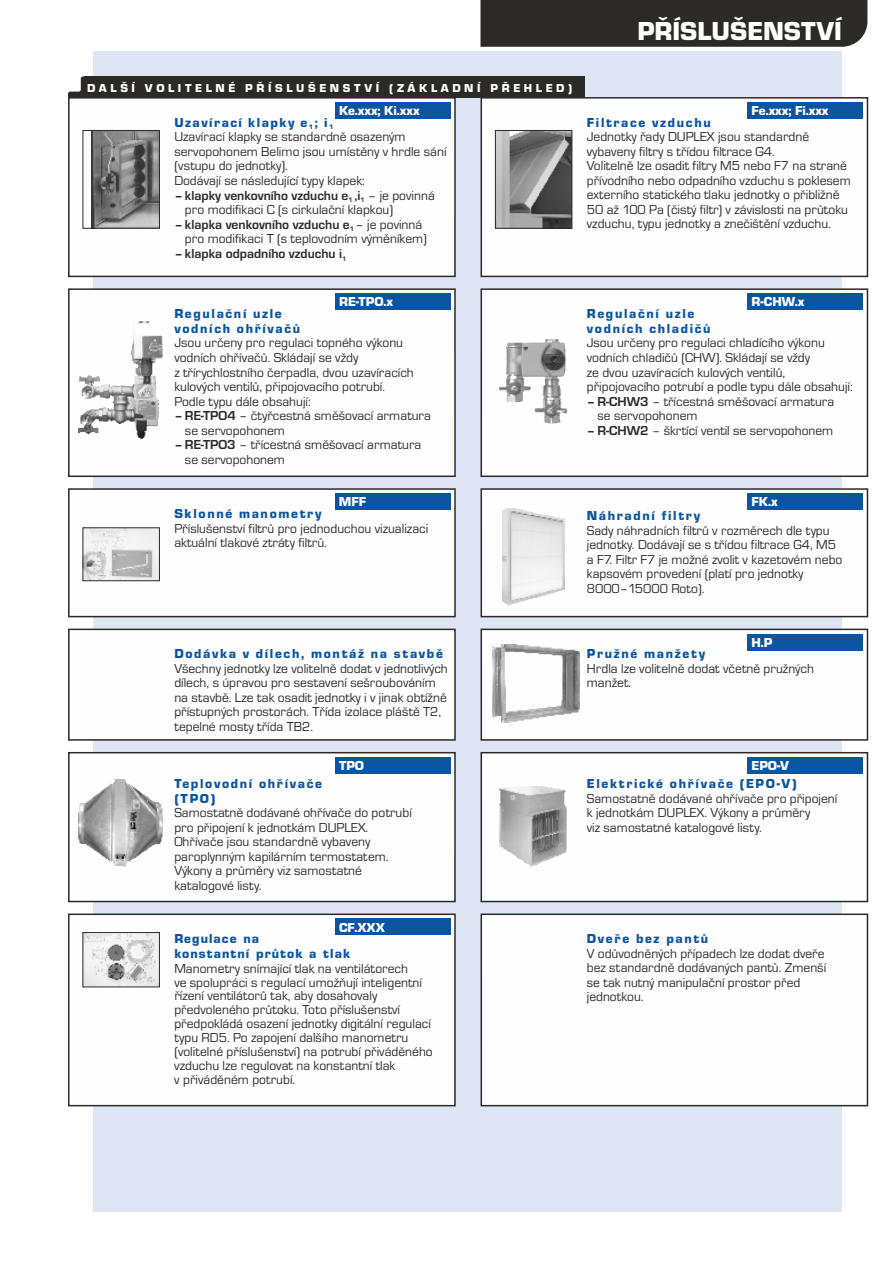
<style>
.page{position:relative;width:893px;height:1263px;background:#fff}
.page>*{position:absolute;margin:0;border:0;box-sizing:border-box;transform-origin:0 0}
.t1{font:27px "Eurostile TEE Blac";color:#fefefe}
.t2{font:13.5px/14.5px "Eurostile TEE";color:#2b2a29}
.t3{font:13.5px/14.9px "Eurostile TEE Blac";letter-spacing:.125em;color:#0c54a0}
.t4{font:700 13.5px "Eurostile TEE";color:#2b2a29}
.t5{font:13.5px "Eurostile TEE Blac";color:#fefefe}
.t6{font:13.5px/14.9px "Eurostile TEE Blac";letter-spacing:.08em;color:#0c54a0}
.t7{font:12px "Eurostile TEE Blac";letter-spacing:.3em;color:#fefefe}
.t8{font:700 6.75px "Eurostile TEE";color:#2b2a29}
.t9{font:6.75px "Eurostile TEE Blac";color:#0c54a0}
.s1{font-weight:400}
.s2{font-weight:700}
</style>
<div class="page">
<div style="left:94px;top:51px;width:748px;height:1161px;background:#dee6f5"></div>
<div style="left:68px;top:98px;width:388px;height:180px;background:#fefefe"></div>
<div style="left:68px;top:288px;width:388px;height:190px;background:#fefefe"></div>
<div style="left:480px;top:288px;width:389px;height:189px;background:#fefefe"></div>
<div style="left:480px;top:751px;width:389px;height:152px;background:#fefefe"></div>
<div style="left:480px;top:0;width:387px;height:47px;background:#2b2a29"></div>
<svg style="left:68px;top:77px;width:16px;height:21px"></svg>
<div style="left:84px;top:77px;width:501px;height:21px;background:#2b2a29"></div>
<div style="left:480px;top:97px;width:389px;height:181px;background:#fefefe"></div>
<div style="left:335px;top:102px;width:116px;height:17px;background:#0c54a0"></div>
<div style="left:335px;top:293px;width:116px;height:17px;background:#0c54a0"></div>
<div style="left:748px;top:102px;width:115px;height:17px;background:#0c54a0"></div>
<div style="left:748px;top:293px;width:115px;height:17px;background:#0c54a0"></div>
<div style="left:68px;top:628px;width:388px;height:113px;background:#fefefe"></div>
<img style="left:91px;top:132px;width:67px;height:95px">
<div style="left:83px;top:130px;width:77px;height:99px;border:1px solid #2b2a29"></div>
<img style="left:500px;top:786px;width:67px;height:82px">
<div style="left:480px;top:488px;width:389px;height:130px;background:#fefefe"></div>
<div style="left:748px;top:493px;width:115px;height:17px;background:#0c54a0"></div>
<img style="left:503px;top:508px;width:62px;height:98px">
<svg style="left:480px;top:628px;width:389px;height:113px;background:#f3f3f4"></svg>
<div style="left:748px;top:634px;width:115px;height:16px;background:#0c54a0"></div>
<div style="left:68px;top:751px;width:388px;height:152px;background:#fefefe"></div>
<img style="left:78px;top:779px;width:85px;height:88px">
<div style="left:68px;top:913px;width:388px;height:194px;background:#fefefe"></div>
<img style="left:85px;top:934px;width:73px;height:51px">
<div style="left:83px;top:932px;width:77px;height:55px;border:1px solid #2b2a29"></div>
<div style="left:335px;top:918px;width:116px;height:17px;background:#0c54a0"></div>
<div style="left:68px;top:487px;width:388px;height:131px;background:#fefefe"></div>
<img style="left:85px;top:530px;width:73px;height:49px">
<div style="left:83px;top:528px;width:77px;height:53px;border:1px solid #2b2a29"></div>
<div style="left:335px;top:493px;width:116px;height:17px;background:#0c54a0"></div>
<img style="left:79px;top:321px;width:85px;height:117px">
<img style="left:500px;top:339px;width:68px;height:84px">
<div style="left:335px;top:757px;width:116px;height:17px;background:#0c54a0"></div>
<div style="left:748px;top:757px;width:115px;height:17px;background:#0c54a0"></div>
<img style="left:493px;top:644px;width:87px;height:79px">
<img style="left:497px;top:132px;width:73px;height:95px">
<div style="left:495px;top:130px;width:77px;height:99px;border:1px solid #2b2a29"></div>
<div style="left:480px;top:913px;width:389px;height:194px;background:#fefefe"></div>
<h1 class="t1" style="left:637px;top:22px;width:206px">PŘÍSLUŠENSTVÍ</h1>
<p class="t7" style="left:87px;top:84px;width:487px">DALŠÍ VOLITELNÉ PŘÍSLUŠENSTVÍ (ZÁKLADNÍ PŘEHLED)</p>
<p class="t5" style="left:339px;top:106px;width:82px">Ke.xxx; Ki.xxx</p>
<p class="t3" style="left:174px;top:116px;width:155px">Uzavírací klapky e ; i</p>
<p class="t9" style="left:309px;top:125px;width:6px">1</p>
<p class="t9" style="left:329px;top:125px;width:6px">1</p>
<p class="t2" style="left:174px;top:131px;width:274px">Uzavírací klapky se standardně osazeným servopohonem Belimo jsou umístěny v hrdle sání (vstupu do jednotky).<br>Dodávají se následující typy klapek:</p>
<p class="t4" style="left:174px;top:191px;width:262px">– klapky venkovního vzduchu e ,i <span class="s1">– je povinná</span></p>
<p class="t8" style="left:348px;top:198px;width:18px">1 1</p>
<p class="t2" style="left:185px;top:204px;width:210px">pro modifikaci C (s cirkulační klapkou)</p>
<p class="t4" style="left:174px;top:220px;width:250px">– klapka venkovního vzduchu e <span class="s1">– je povinná</span></p>
<p class="t8" style="left:350px;top:227px;width:6px">1</p>
<p class="t2" style="left:185px;top:233px;width:244px">pro modifikaci T (s teplovodním výměníkem)</p>
<p class="t4" style="left:174px;top:249px;width:173px">– klapka odpadního vzduchu i<sub>1</sub></p>
<p class="t5" style="left:339px;top:297px;width:56px">RE-TPO.x</p>
<p class="t3" style="left:174px;top:307px;width:127px">Regulační uzle vodních ohřívačů</p>
<p class="t2" style="left:174px;top:337px;width:241px">Jsou určeny pro regulaci topného výkonu vodních ohřívačů. Skládají se vždy<br>z třírychlostního čerpadla, dvou uzavíracích kulových ventilů, připojovacího potrubí.<br>Podle typu dále obsahují:</p>
<p class="t2" style="left:185px;top:410px;width:248px;text-indent:-11px"><span class="s2">– RE-TPO4</span> – čtyřcestná směšovací armatura se servopohonem</p>
<p class="t2" style="left:185px;top:439px;width:238px;text-indent:-11px"><span class="s2">– RE-TPO3</span> – třícestná směšovací armatura se servopohonem</p>
<p class="t5" style="left:339px;top:497px;width:29px">MFF</p>
<p class="t3" style="left:174px;top:507px;width:149px">Sklonné manometry</p>
<p class="t2" style="left:174px;top:522px;width:255px">Příslušenství filtrů pro jednoduchou vizualizaci aktuální tlakové ztráty filtrů.</p>
<p class="t5" style="left:751px;top:106px;width:79px">Fe.xxx; Fi.xxx</p>
<p class="t3" style="left:587px;top:116px;width:125px">Filtrace vzduchu</p>
<p class="t2" style="left:587px;top:131px;width:266px">Jednotky řady DUPLEX jsou standardně vybaveny filtry s třídou filtrace G4.<br>Volitelně lze osadit filtry M5 nebo F7 na straně přívodního nebo odpadního vzduchu s poklesem externího statického tlaku jednotky o přibližně 50 až 100 Pa (čistý filtr) v závislosti na průtoku vzduchu, typu jednotky a znečištění vzduchu.</p>
<p class="t5" style="left:751px;top:297px;width:54px">R-CHW.x</p>
<p class="t3" style="left:587px;top:307px;width:125px">Regulační uzle vodních chladičů</p>
<p class="t2" style="left:587px;top:337px;width:267px">Jsou určeny pro regulaci chladícího výkonu vodních chladičů (CHW). Skládají se vždy<br>ze dvou uzavíracích kulových ventilů, připojovacího potrubí a podle typu dále obsahují:</p>
<p class="t2" style="left:597px;top:395px;width:238px;text-indent:-11px"><span class="s2">– R-CHW3</span> – třícestná směšovací armatura se servopohonem</p>
<p class="t2" style="left:587px;top:424px;width:248px"><span class="s2">– R-CHW2</span> – škrtící ventil se servopohonem</p>
<p class="t5" style="left:751px;top:497px;width:28px">FK.x</p>
<p class="t3" style="left:587px;top:509px;width:115px">Náhradní filtry</p>
<p class="t2" style="left:587px;top:524px;width:257px">Sady náhradních filtrů v rozměrech dle typu jednotky. Dodávají se s třídou filtrace G4, M5 a F7. Filtr F7 je možné zvolit v kazetovém nebo kapsovém provedení (platí pro jednotky 8000–15000 Roto).</p>
<p class="t3" style="left:174px;top:648px;width:270px">Dodávka v dílech, montáž na stavbě</p>
<p class="t2" style="left:174px;top:662px;width:275px">Všechny jednotky lze volitelně dodat v jednotlivých dílech, s úpravou pro sestavení sešroubováním na stavbě. Lze tak osadit jednotky i v jinak obtížně přístupných prostorách. Třída izolace pláště T2, tepelné mosty třída TB2.</p>
<p class="t5" style="left:751px;top:637px;width:23px">H.P</p>
<p class="t3" style="left:587px;top:648px;width:120px">Pružné manžety</p>
<p class="t2" style="left:587px;top:662px;width:229px">Hrdla lze volitelně dodat včetně pružných manžet.</p>
<p class="t5" style="left:339px;top:761px;width:27px">TPO</p>
<p class="t5" style="left:751px;top:761px;width:39px">EPO-V</p>
<p class="t3" style="left:174px;top:777px;width:149px">Teplovodní ohřívače (TPO)</p>
<p class="t2" style="left:174px;top:807px;width:239px">Samostatně dodávané ohřívače do potrubí pro připojení k jednotkám DUPLEX.<br>Ohřívače jsou standardně vybaveny paroplynným kapilárním termostatem.<br>Výkony a průměry viz samostatné katalogové listy.</p>
<p class="t5" style="left:339px;top:922px;width:47px">CF.XXX</p>
<p class="t6" style="left:174px;top:933px;width:177px">Regulace na<br>konstantní průtok a tlak</p>
<p class="t2" style="left:174px;top:962px;width:260px;line-height:14px">Manometry snímající tlak na ventilátorech<br>ve spolupráci s regulací umožňují inteligentní řízení ventilátorů tak, aby dosahovaly předvoleného průtoku. Toto příslušenství předpokládá osazení jednotky digitální regulací typu RD5. Po zapojení dalšího manometru (volitelné příslušenství) na potrubí přiváděného vzduchu lze regulovat na konstantní tlak<br>v přiváděném potrubí.</p>
<p class="t3" style="left:587px;top:777px;width:211px">Elektrické ohřívače (EPO-V)</p>
<p class="t2" style="left:587px;top:792px;width:252px">Samostatně dodávané ohřívače pro připojení k jednotkám DUPLEX. Výkony a průměry<br>viz samostatné katalogové listy.</p>
<p class="t3" style="left:587px;top:933px;width:123px">Dveře bez pantů</p>
<p class="t2" style="left:587px;top:947px;width:241px">V odůvodněných případech lze dodat dveře bez standardně dodávaných pantů. Zmenší se tak nutný manipulační prostor před jednotkou.</p>
</div>
